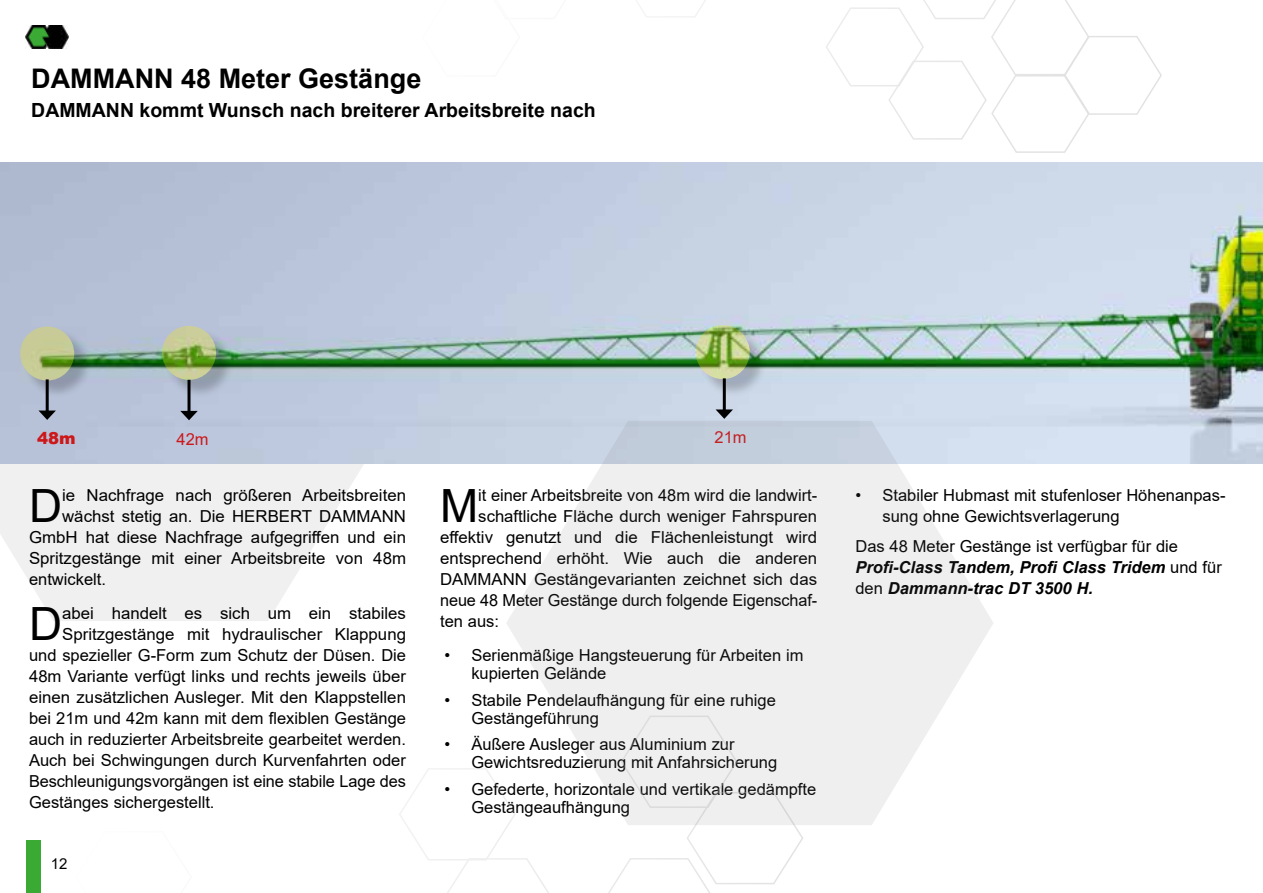
<style>
.page{position:relative;width:1263px;height:893px;background:#fff}
.page>*{position:absolute;margin:0;border:0;box-sizing:border-box;transform-origin:0 0}
.t1{font:45.9px "Arial";color:#000}
.t2{font:700 27px "Arial";color:#000}
.t3{font:700 19.5px "Arial";color:#000}
.t4{font:16.5px/18px "Arial";color:#000}
.t5{font:italic 700 16.5px/21px "Arial";color:#000}
.t6{font:16.5px "Arial";color:#cd1719}
.t7{font:900 16.5px "Arial";color:#cd1719}
.t8{font:15px "Arial";color:#000}
.s1{font-weight:400;font-style:normal}
</style>
<div class="page">
<img style="left:26px;top:26px;width:42px;height:22px">
<svg style="left:0;top:464px;width:364px;height:157px;fill:#f0f0f0"></svg>
<img style="left:0;top:162px;width:1263px;height:302px">
<div style="left:165px;top:329px;width:69px;height:69px;background:#000;opacity:.75"></div>
<svg style="left:162px;top:326px;width:54px;height:54px;background:#a2b86c"></svg>
<div style="left:23px;top:329px;width:70px;height:70px;background:#000;opacity:.75"></div>
<svg style="left:20px;top:326px;width:54px;height:54px;background:#b6c184"></svg>
<div style="left:698px;top:328px;width:70px;height:70px;background:#000;opacity:.75"></div>
<svg style="left:696px;top:325px;width:54px;height:54px;background:#a0bb67"></svg>
<hr style="left:723px;top:378px;width:3px;height:34px;background:#000">
<svg style="left:715px;top:409px;width:18px;height:10px"></svg>
<hr style="left:188px;top:380px;width:2px;height:34px;background:#000">
<svg style="left:180px;top:411px;width:18px;height:9px"></svg>
<hr style="left:46px;top:379px;width:3px;height:34px;background:#000">
<svg style="left:38px;top:411px;width:18px;height:9px"></svg>
<svg style="left:642px;top:0;width:64px;height:17px"></svg>
<svg style="left:826px;top:0;width:336px;height:153px"></svg>
<svg style="left:399px;top:768px;width:150px;height:125px"></svg>
<svg style="left:608px;top:825px;width:195px;height:68px"></svg>
<svg style="left:506px;top:421px;width:487px;height:404px;fill:#efefef"></svg>
<div style="left:26px;top:840px;width:14px;height:53px;background:#3aaa35"></div>
<h2 class="t2" style="left:31px;top:59px;width:392px">DAMMANN 48 Meter Gestänge</h2>
<p class="t3" style="left:31px;top:97px;width:566px">DAMMANN kommt Wunsch nach breiterer Arbeitsbreite nach</p>
<p class="t7" style="left:37px;top:426px;width:40px">48m</p>
<p class="t6" style="left:177px;top:428px;width:34px">42m</p>
<p class="t6" style="left:714px;top:426px;width:34px">21m</p>
<h1 class="t1" style="left:29px;top:474px;width:35px">D</h1>
<p class="t4" style="left:62px;top:486px;width:345px">ie Nachfrage nach größeren Arbeitsbreiten</p>
<p class="t4" style="left:62px;top:507px;width:345px">wächst stetig an. Die HERBERT DAMMANN</p>
<p class="t4" style="left:29px;top:528px;width:378px">GmbH hat diese Nachfrage aufgegriffen und ein</p>
<p class="t4" style="left:29px;top:549px;width:378px">Spritzgestänge mit einer Arbeitsbreite von 48m</p>
<p class="t4" style="left:29px;top:570px;width:79px">entwickelt.</p>
<h1 class="t1" style="left:29px;top:592px;width:35px">D</h1>
<p class="t4" style="left:62px;top:604px;width:345px">abei handelt es sich um ein stabiles</p>
<p class="t4" style="left:62px;top:625px;width:345px">Spritzgestänge mit hydraulischer Klappung</p>
<p class="t4" style="left:29px;top:646px;width:378px">und spezieller G-Form zum Schutz der Düsen. Die</p>
<p class="t4" style="left:29px;top:667px;width:378px">48m Variante verfügt links und rechts jeweils über</p>
<p class="t4" style="left:29px;top:688px;width:378px">einen zusätzlichen Ausleger. Mit den Klappstellen</p>
<p class="t4" style="left:29px;top:709px;width:378px">bei 21m und 42m kann mit dem flexiblen Gestänge</p>
<p class="t4" style="left:29px;top:730px;width:378px">auch in reduzierter Arbeitsbreite gearbeitet werden.</p>
<p class="t4" style="left:29px;top:751px;width:378px">Auch bei Schwingungen durch Kurvenfahrten oder</p>
<p class="t4" style="left:29px;top:772px;width:378px">Beschleunigungsvorgängen ist eine stabile Lage des</p>
<p class="t4" style="left:29px;top:793px;width:187px">Gestänges sichergestellt.</p>
<p class="t8" style="left:51px;top:854px;width:18px">12</p>
<h1 class="t1" style="left:440px;top:474px;width:40px">M</h1>
<p class="t4" style="left:478px;top:486px;width:340px">it einer Arbeitsbreite von 48m wird die landwirt-</p>
<p class="t4" style="left:478px;top:507px;width:340px">schaftliche Fläche durch weniger Fahrspuren</p>
<p class="t4" style="left:440px;top:528px;width:378px">effektiv genutzt und die Flächenleistungt wird</p>
<p class="t4" style="left:440px;top:549px;width:378px">entsprechend erhöht. Wie auch die anderen</p>
<p class="t4" style="left:440px;top:570px;width:378px">DAMMANN Gestängevarianten zeichnet sich das</p>
<p class="t4" style="left:440px;top:591px;width:379px">neue 48 Meter Gestänge durch folgende Eigenschaf-</p>
<p class="t4" style="left:440px;top:612px;width:60px">ten aus:</p>
<p class="t4" style="left:471px;top:646px;width:333px;text-indent:-27px">• Serienmäßige Hangsteuerung für Arbeiten im kupierten Gelände</p>
<p class="t4" style="left:471px;top:691px;width:306px;text-indent:-27px">• Stabile Pendelaufhängung für eine ruhige<br>Gestängeführung</p>
<p class="t4" style="left:471px;top:735px;width:307px;text-indent:-27px">• Äußere Ausleger aus Aluminium zur<br>Gewichtsreduzierung mit Anfahrsicherung</p>
<p class="t4" style="left:471px;top:780px;width:346px;text-indent:-27px">• Gefederte, horizontale und vertikale gedämpfte<br>Gestängeaufhängung</p>
<p class="t4" style="left:882px;top:485px;width:345px;line-height:21px;text-indent:-27px">• Stabiler Hubmast mit stufenloser Höhenanpas&shy;sung ohne Gewichtsverlagerung</p>
<p class="t5" style="left:855px;top:536px;width:368px"><span class="s1">Das 48 Meter Gestänge ist verfügbar für die<br></span>Profi-Class Tandem, Profi Class Tridem <span class="s1">und für den</span> Dammann-trac DT 3500 H.</p>
</div>
